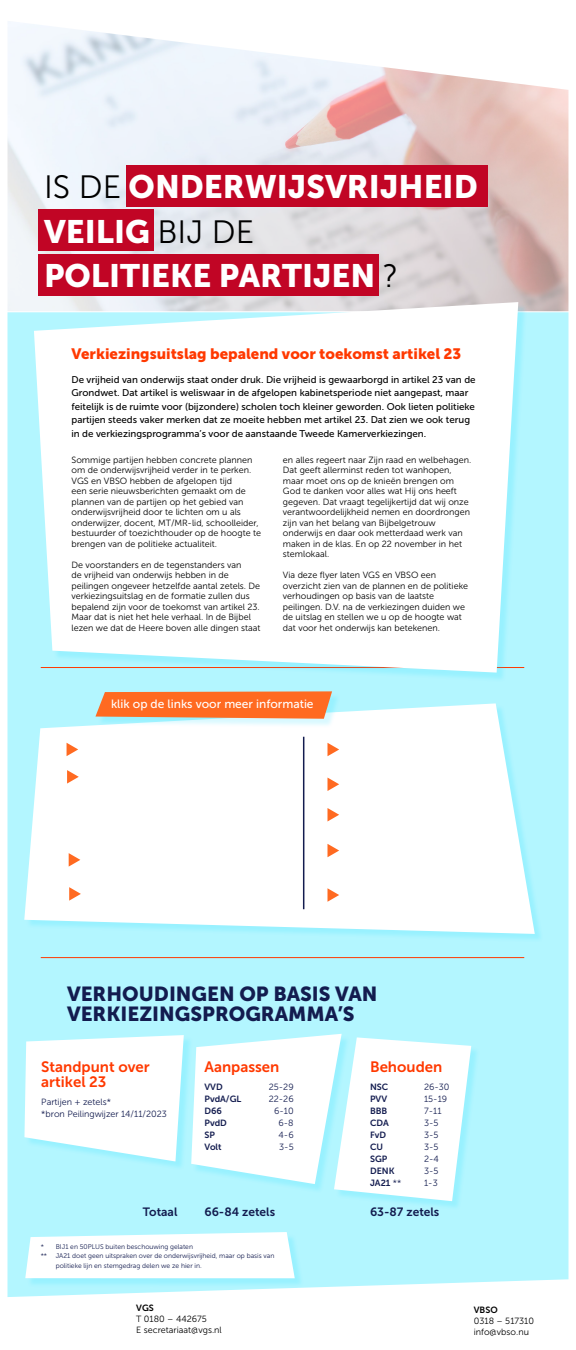
<style>
.page{position:relative;width:576px;height:1350px;background:#fff}
.page>*{position:absolute;margin:0;border:0;box-sizing:border-box;transform-origin:0 0}
.t1{font:32.25px/44.2px "Museo Sans 900";color:#fff}
.t2{font:20.25px/20.2px "Museo Sans 900";color:#131c4f}
.t3{font:15px "Museo Sans 900";color:#ff3900}
.t4{font:15px/15.8px "Museo Sans 700";color:#ff3900}
.t5{font:12px "Museo Sans 500";color:#fff}
.t6{font:12px "Museo Sans 700";color:#131c4f}
.t7{font:9.75px/13.5px "Museo Sans 500";color:#000}
.t8{font:9px/10.5px "Museo Sans 300";color:#000}
.t9{font:9px/12px "Museo Sans 300";color:#131c4f}
.t10{font:9px "Museo Sans 700";color:#131c4f}
.t11{font:9px "Museo Sans 700";color:#000}
.t12{font:6.75px/9.8px "Museo Sans 300";color:#131c4f}
.s1{font-family:"Museo Sans 300";color:#000}
.s2{font-family:"Museo Sans 300"}
</style>
<div class="page">
<img style="left:8px;top:21px;width:560px;height:290px">
<div style="left:127px;top:165px;width:361px;height:42px;background:#c10525"></div>
<div style="left:39px;top:254px;width:340px;height:42px;background:#c10525"></div>
<div style="left:8px;top:312px;width:560px;height:985px;background:#b3f6ff"></div>
<div style="left:35px;top:303px;width:493px;height:379px;background:#00d8ff;opacity:.15"></div>
<svg style="left:34px;top:302px;width:484px;height:371px"></svg>
<div style="left:26px;top:705px;width:518px;height:238px;background:#00d8ff;opacity:.15"></div>
<svg style="left:24px;top:703px;width:511px;height:231px"></svg>
<div style="left:26px;top:1036px;width:167px;height:134px;background:#00d8ff;opacity:.15"></div>
<svg style="left:24px;top:1035px;width:160px;height:126px"></svg>
<div style="left:97px;top:693px;width:244px;height:35px;background:#00d8ff;opacity:.15"></div>
<svg style="left:95px;top:691px;width:237px;height:28px;background:#f67939"></svg>
<div style="left:27px;top:1233px;width:277px;height:55px;background:#00d8ff;opacity:.15"></div>
<svg style="left:25px;top:1232px;width:270px;height:46px"></svg>
<div style="left:335px;top:1039px;width:145px;height:171px;background:#00d8ff;opacity:.15"></div>
<svg style="left:191px;top:1034px;width:280px;height:167px"></svg>
<div style="left:39px;top:209px;width:115px;height:42px;background:#c10525"></div>
<svg style="left:67px;top:743px;width:11px;height:13px"></svg>
<svg style="left:67px;top:770px;width:12px;height:14px"></svg>
<svg style="left:69px;top:853px;width:11px;height:14px"></svg>
<svg style="left:69px;top:887px;width:12px;height:14px"></svg>
<svg style="left:328px;top:743px;width:11px;height:13px"></svg>
<svg style="left:328px;top:778px;width:11px;height:13px"></svg>
<svg style="left:328px;top:808px;width:11px;height:14px"></svg>
<svg style="left:328px;top:844px;width:11px;height:13px"></svg>
<svg style="left:328px;top:888px;width:11px;height:14px"></svg>
<hr style="left:303px;top:737px;width:1px;height:172px;background:#131c4f">
<hr style="left:41px;top:957px;width:483px;height:1px;background:#ff3900">
<h1 class="t1" style="left:44px;top:165px;width:435px"><span class="s1">IS DE</span> ONDERWIJSVRIJHEID<br>VEILIG <span class="s1">BIJ DE<br></span>POLITIEKE PARTIJEN <span class="s1">?</span></h1>
<h3 class="t3" style="left:71px;top:345px;width:391px">Verkiezingsuitslag bepalend voor toekomst artikel 23</h3>
<p class="t7" style="left:71px;top:373px;width:406px">De vrijheid van onderwijs staat onder druk. Die vrijheid is gewaarborgd in artikel 23 van de Grondwet. Dat artikel is weliswaar in de afgelopen kabinetsperiode niet aangepast, maar feitelijk is de ruimte voor (bijzondere) scholen toch kleiner geworden. Ook lieten politieke partijen steeds vaker merken dat ze moeite hebben met artikel 23. Dat zien we ook terug in de verkiezingsprogramma’s voor de aanstaande Tweede Kamerverkiezingen.</p>
<p class="t8" style="left:71px;top:455px;width:191px">Sommige partijen hebben concrete plannen om de onderwijsvrijheid verder in te perken.<br>VGS en VBSO hebben de afgelopen tijd<br>een serie nieuwsberichten gemaakt om de plannen van de partijen op het gebied van onderwijsvrijheid door te lichten om u als onderwijzer, docent, MT/MR-lid, schoolleider, bestuurder of toezichthouder op de hoogte te brengen van de politieke actualiteit.</p>
<p class="t8" style="left:71px;top:560px;width:190px">De voorstanders en de tegenstanders van<br>de vrijheid van onderwijs hebben in de peilingen ongeveer hetzelfde aantal zetels. De verkiezingsuitslag en de formatie zullen dus bepalend zijn voor de toekomst van artikel 23.<br>Maar dat is niet het hele verhaal. In de Bijbel lezen we dat de Heere boven alle dingen staat</p>
<p class="t8" style="left:283px;top:455px;width:190px">en alles regeert naar Zijn raad en welbehagen.<br>Dat geeft allerminst reden tot wanhopen, maar moet ons op de knieën brengen om God te danken voor alles wat Hij ons heeft gegeven. Dat vraagt tegelijkertijd dat wij onze verantwoordelijkheid nemen en doordrongen zijn van het belang van Bijbelgetrouw onderwijs en daar ook metterdaad werk van maken in de klas. En op 22 november in het stemlokaal.</p>
<p class="t8" style="left:283px;top:570px;width:187px">Via deze flyer laten VGS en VBSO een overzicht zien van de plannen en de politieke verhoudingen op basis van de laatste peilingen. D.V. na de verkiezingen duiden we de uitslag en stellen we u op de hoogte wat dat voor het onderwijs kan betekenen.</p>
<h3 class="t5" style="left:111px;top:697px;width:204px">klik op de links voor meer informatie</h3>
<h2 class="t2" style="left:67px;top:983px;width:312px">VERHOUDINGEN OP BASIS VAN<br>VERKIEZINGSPROGRAMMA’S</h2>
<h3 class="t4" style="left:41px;top:1059px;width:110px">Standpunt over artikel 23</h3>
<p class="t9" style="left:41px;top:1096px;width:127px">Partijen + zetels*<br>*bron Peilingwijzer 14/11/2023</p>
<h3 class="t4" style="left:204px;top:1059px;width:76px">Aanpassen</h3>
<h3 class="t4" style="left:370px;top:1059px;width:74px">Behouden</h3>
<p class="t10" style="left:204px;top:1082px;width:20px">VVD</p>
<p class="t9" style="left:269px;top:1081px;width:26px">25-29</p>
<p class="t10" style="left:204px;top:1094px;width:38px">PvdA/GL</p>
<p class="t9" style="left:269px;top:1093px;width:27px">22-26</p>
<p class="t10" style="left:204px;top:1106px;width:19px">D66</p>
<p class="t9" style="left:274px;top:1105px;width:21px">6-10</p>
<p class="t10" style="left:204px;top:1118px;width:24px">PvdD</p>
<p class="t9" style="left:279px;top:1117px;width:17px">6-8</p>
<p class="t10" style="left:204px;top:1130px;width:12px">SP</p>
<p class="t9" style="left:279px;top:1129px;width:17px">4-6</p>
<p class="t10" style="left:204px;top:1142px;width:19px">Volt</p>
<p class="t9" style="left:279px;top:1141px;width:16px">3-5</p>
<p class="t10" style="left:370px;top:1082px;width:20px">NSC</p>
<p class="t9" style="left:424px;top:1081px;width:27px">26-30</p>
<p class="t10" style="left:370px;top:1094px;width:19px">PVV</p>
<p class="t9" style="left:424px;top:1093px;width:25px">15-19</p>
<p class="t10" style="left:370px;top:1106px;width:19px">BBB</p>
<p class="t9" style="left:424px;top:1105px;width:19px">7-11</p>
<p class="t10" style="left:370px;top:1118px;width:20px">CDA</p>
<p class="t9" style="left:424px;top:1117px;width:16px">3-5</p>
<p class="t10" style="left:370px;top:1130px;width:18px">FvD</p>
<p class="t9" style="left:424px;top:1129px;width:16px">3-5</p>
<p class="t10" style="left:370px;top:1142px;width:15px">CU</p>
<p class="t9" style="left:424px;top:1141px;width:16px">3-5</p>
<p class="t10" style="left:370px;top:1154px;width:19px">SGP</p>
<p class="t9" style="left:424px;top:1153px;width:16px">2-4</p>
<p class="t10" style="left:370px;top:1166px;width:26px">DENK</p>
<p class="t9" style="left:424px;top:1165px;width:16px">3-5</p>
<p class="t10" style="left:370px;top:1178px;width:33px">JA21 <span class="s2">**</span></p>
<p class="t9" style="left:424px;top:1177px;width:15px">1-3</p>
<h3 class="t6" style="left:143px;top:1205px;width:36px">Totaal</h3>
<h3 class="t6" style="left:204px;top:1205px;width:72px">66-84 zetels</h3>
<h3 class="t6" style="left:370px;top:1205px;width:71px">63-87 zetels</h3>
<p class="t12" style="left:41px;top:1241px;width:154px">* BIJ1 en 50PLUS buiten beschouwing gelaten **</p>
<p class="t12" style="left:56px;top:1251px;width:220px">JA21 doet geen uitspraken over de onderwijsvrijheid, maar op basis van politieke lijn en stemgedrag delen we ze hier in.</p>
<p class="t11" style="left:136px;top:1303px;width:19px">VGS</p>
<p class="t8" style="left:136px;top:1313px;width:87px;line-height:10.8px">T 0180 – 442675<br>E secretariaat@vgs.nl</p>
<p class="t11" style="left:474px;top:1305px;width:25px">VBSO</p>
<p class="t8" style="left:474px;top:1316px;width:62px;line-height:10.8px">0318 – 517310 info@vbso.nu</p>
</div>
